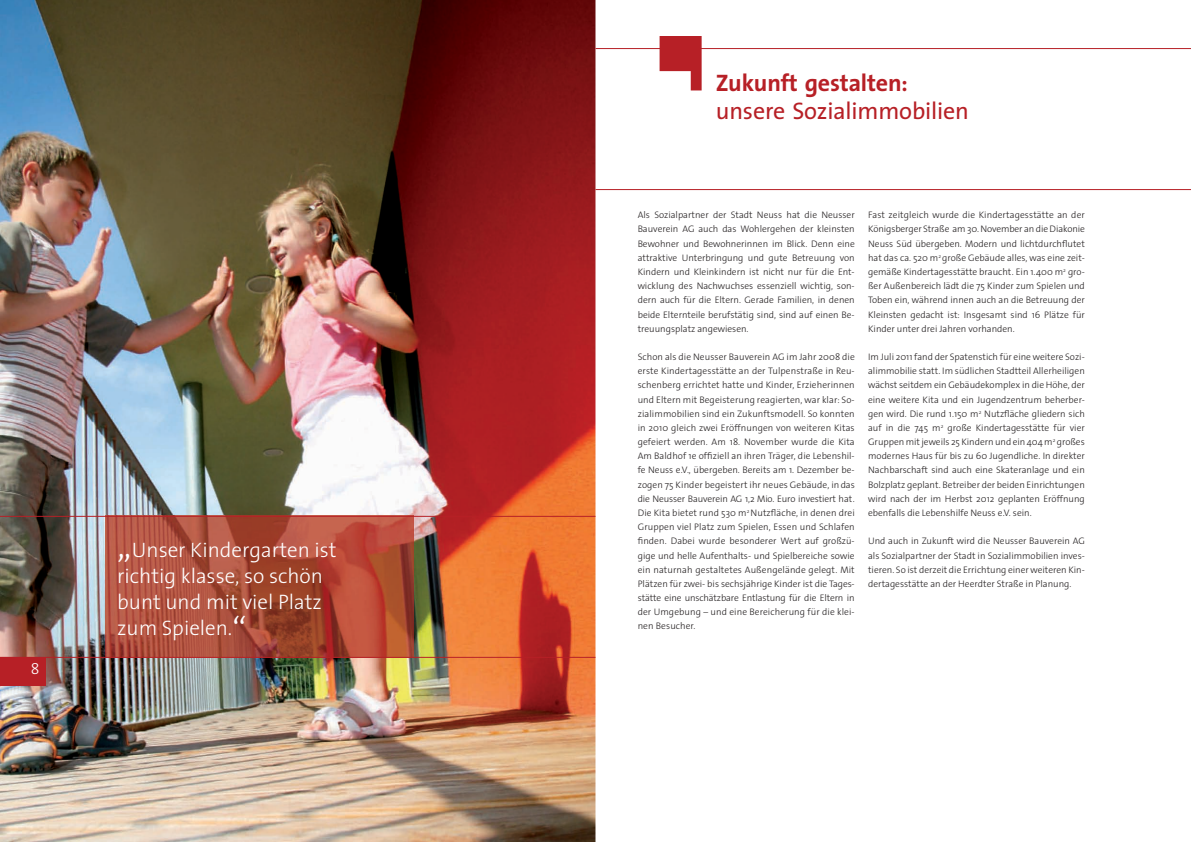
<style>
.page{position:relative;width:1191px;height:842px;background:#fff}
.page>*{position:absolute;margin:0;border:0;box-sizing:border-box;transform-origin:0 0}
.t1{font:24px "Thesis Sans";letter-spacing:-.005em;color:#b72026}
.t2{font:700 24px "Thesis Sans";letter-spacing:-.005em;color:#b72026}
.t3{font:300 21px/26px "Thesis Sans";color:#fff}
.t4{font:16px "Thesis Sans Light Caps";color:#fff}
.t5{font:300 9.5px/14.2px "Thesis Sans";color:#231f20;text-align:justify}
.s1{font-size:37px}
</style>
<div class="page">
<img style="left:0;top:0;width:595px;height:842px">
<img style="left:105px;top:517px;width:308px;height:140px">
<svg style="left:659px;top:36px;width:42px;height:54px"></svg>
<hr style="left:595px;top:48px;width:596px;height:1px;background:#b72026">
<hr style="left:595px;top:189px;width:596px;height:1px;background:#b72026">
<div style="left:0;top:658px;width:45px;height:28px;background:#b72026"></div>
<hr style="left:0;top:516px;width:595px;height:1px;background:#b72026">
<hr style="left:0;top:657px;width:595px;height:1px;background:#b72026">
<h3 class="t4" style="left:31px;top:660px;width:10px">8</h3>
<h2 class="t3" style="left:117px;top:539px;width:221px"><span class="s1">„</span>Unser Kindergarten ist richtig klasse, so schön bunt und mit viel Platz zum Spielen.<span class="s1">“</span></h2>
<h1 class="t2" style="left:716px;top:69px;width:193px">Zukunft gestalten:</h1>
<h1 class="t1" style="left:716px;top:98px;width:255px">unsere Sozialimmobilien</h1>
<p class="t5" style="left:637px;top:209px;width:218px">Als Sozialpartner der Stadt Neuss hat die Neusser Bauverein AG auch das Wohlergehen der kleinsten Bewohner und Bewohnerinnen im Blick. Denn eine attraktive Unterbringung und gute Betreuung von Kindern und Kleinkindern ist nicht nur für die Ent&shy;wicklung des Nachwuchses essenziell wichtig, son&shy;dern auch für die Eltern. Gerade Familien, in denen beide Elternteile berufstätig sind, sind auf einen Be&shy;treuungsplatz angewiesen.</p>
<p class="t5" style="left:637px;top:350px;width:218px">Schon als die Neusser Bauverein AG im Jahr 2008 die erste Kindertagesstätte an der Tulpenstraße in Reu&shy;schenberg errichtet hatte und Kinder, Erzieherinnen und Eltern mit Begeisterung reagierten, war klar: So&shy;zialimmobilien sind ein Zukunftsmodell. So konnten in 2010 gleich zwei Eröffnungen von weiteren Kitas gefeiert werden. Am 18. November wurde die Kita Am Baldhof 1e offiziell an ihren Träger, die Lebenshil&shy;fe Neuss e.V., übergeben. Bereits am 1. Dezember be&shy;zogen 75 Kinder begeistert ihr neues Gebäude, in das die Neusser Bauverein AG 1,2 Mio. Euro investiert hat.<br>Die Kita bietet rund 530 m<sup>2</sup> Nutzfläche, in denen drei Gruppen viel Platz zum Spielen, Essen und Schlafen finden. Dabei wurde besonderer Wert auf großzü&shy;gige und helle Aufenthalts- und Spielbereiche sowie ein naturnah gestaltetes Außengelände gelegt. Mit Plätzen für zwei- bis sechsjährige Kinder ist die Tages&shy;stätte eine unschätzbare Entlastung für die Eltern in der Umgebung – und eine Bereicherung für die klei&shy;nen Besucher.</p>
<p class="t5" style="left:868px;top:209px;width:218px">Fast zeitgleich wurde die Kindertagesstätte an der Königsberger Straße am 30. November an die Diakonie Neuss Süd übergeben. Modern und lichtdurchflutet hat das ca. 520 m<sup>2</sup> große Gebäude alles, was eine zeit&shy;gemäße Kindertagesstätte braucht. Ein 1.400 m<sup>2</sup> gro&shy;ßer Außenbereich lädt die 75 Kinder zum Spielen und Toben ein, während innen auch an die Betreuung der Kleinsten gedacht ist: Insgesamt sind 16 Plätze für Kinder unter drei Jahren vorhanden.</p>
<p class="t5" style="left:868px;top:350px;width:218px">Im Juli 2011 fand der Spatenstich für eine weitere Sozi&shy;alimmobilie statt. Im südlichen Stadtteil Allerheiligen wächst seitdem ein Gebäudekomplex in die Höhe, der eine weitere Kita und ein Jugendzentrum beherber&shy;gen wird. Die rund 1.150 m<sup>2</sup> Nutzfläche gliedern sich auf in die 745 m<sup>2</sup> große Kindertagesstätte für vier Gruppen mit jeweils 25 Kindern und ein 404 m<sup>2</sup> großes modernes Haus für bis zu 60 Jugendliche. In direkter Nachbarschaft sind auch eine Skateranlage und ein Bolzplatz geplant. Betreiber der beiden Einrichtungen wird nach der im Herbst 2012 geplanten Eröffnung ebenfalls die Lebenshilfe Neuss e.V. sein.</p>
<p class="t5" style="left:868px;top:535px;width:218px">Und auch in Zukunft wird die Neusser Bauverein AG als Sozialpartner der Stadt in Sozialimmobilien inves&shy;tieren. So ist derzeit die Errichtung einer weiteren Kin&shy;dertagesstätte an der Heerdter Straße in Planung.</p>
</div>
